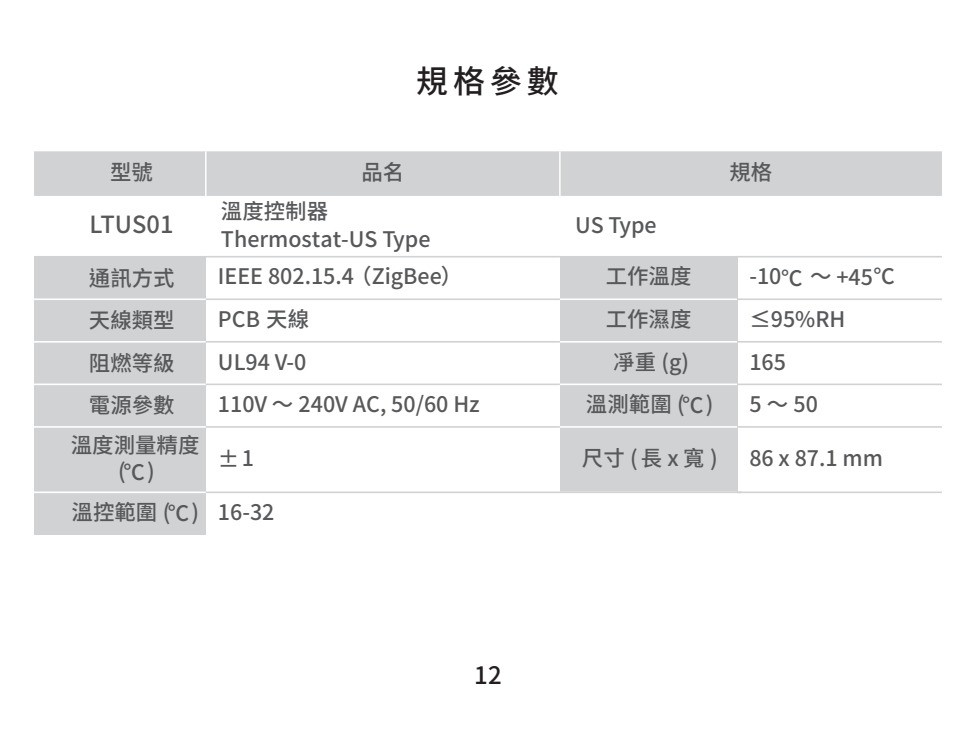
<style>
.page{position:relative;width:976px;height:749px;background:#fff}
.page>*{position:absolute;margin:0;border:0;box-sizing:border-box;transform-origin:0 0}
.t1{font:500 32px "Noto Sans CJ Ktc";color:#231f20}
.t2{font:500 24px "Noto Sans CJ Ktc";color:#231f20}
.t3{font:500 23.6px "Noto Sans CJ Ktc";color:#57585a}
.t4{font:500 21.6px/25.6px "Noto Sans CJ Ktc";color:#57585a;text-align:center}
</style>
<div class="page">
<div style="left:34px;top:151px;width:907px;height:45px;background:#d1d2d4"></div>
<div style="left:34px;top:492px;width:172px;height:42px;background:#d1d2d4"></div>
<div style="left:559px;top:427px;width:178px;height:65px;background:#d1d2d4"></div>
<div style="left:34px;top:427px;width:172px;height:65px;background:#d1d2d4"></div>
<div style="left:559px;top:384px;width:178px;height:43px;background:#d1d2d4"></div>
<div style="left:34px;top:384px;width:172px;height:43px;background:#d1d2d4"></div>
<div style="left:559px;top:342px;width:178px;height:42px;background:#d1d2d4"></div>
<div style="left:34px;top:342px;width:172px;height:42px;background:#d1d2d4"></div>
<div style="left:559px;top:299px;width:178px;height:43px;background:#d1d2d4"></div>
<div style="left:34px;top:299px;width:172px;height:43px;background:#d1d2d4"></div>
<div style="left:559px;top:256px;width:178px;height:43px;background:#d1d2d4"></div>
<div style="left:34px;top:256px;width:172px;height:43px;background:#d1d2d4"></div>
<hr style="left:205px;top:151px;width:1px;height:45px;background:#fff">
<hr style="left:559px;top:151px;width:1px;height:45px;background:#fff">
<hr style="left:559px;top:298px;width:178px;height:2px;background:#fff">
<hr style="left:34px;top:341px;width:172px;height:1px;background:#fff">
<hr style="left:559px;top:341px;width:178px;height:1px;background:#fff">
<hr style="left:34px;top:383px;width:172px;height:2px;background:#fff">
<hr style="left:559px;top:383px;width:178px;height:2px;background:#fff">
<hr style="left:559px;top:426px;width:178px;height:1px;background:#fff">
<hr style="left:737px;top:298px;width:204px;height:2px;background:#d1d2d4">
<hr style="left:206px;top:341px;width:353px;height:1px;background:#d1d2d4">
<hr style="left:737px;top:341px;width:204px;height:1px;background:#d1d2d4">
<hr style="left:206px;top:383px;width:353px;height:2px;background:#d1d2d4">
<hr style="left:737px;top:383px;width:204px;height:2px;background:#d1d2d4">
<hr style="left:737px;top:426px;width:204px;height:1px;background:#d1d2d4">
<hr style="left:737px;top:491px;width:204px;height:2px;background:#d1d2d4">
<hr style="left:206px;top:298px;width:353px;height:2px;background:#d1d2d4">
<hr style="left:206px;top:426px;width:353px;height:1px;background:#d1d2d4">
<hr style="left:206px;top:491px;width:535px;height:2px;background:#d1d2d4">
<hr style="left:34px;top:298px;width:172px;height:2px;background:#fff">
<hr style="left:34px;top:426px;width:172px;height:1px;background:#fff">
<hr style="left:34px;top:491px;width:172px;height:2px;background:#fff">
<hr style="left:737px;top:256px;width:204px;height:1px;background:#d1d2d4">
<hr style="left:206px;top:256px;width:353px;height:1px;background:#d1d2d4">
<h1 class="t1" style="left:416px;top:63px;width:144px">規格參數</h1>
<p class="t4" style="left:110px;top:160px;width:44px">型號</p>
<p class="t4" style="left:361px;top:160px;width:44px">品名</p>
<p class="t4" style="left:729px;top:160px;width:44px">規格</p>
<p class="t3" style="left:90px;top:211px;width:85px">LTUS01</p>
<p class="t4" style="left:221px;top:199px;width:109px">溫度控制器</p>
<p class="t4" style="left:575px;top:212px;width:83px">US Type</p>
<p class="t4" style="left:221px;top:226px;width:211px">Thermostat-US Type</p>
<p class="t4" style="left:89px;top:265px;width:87px">通訊方式</p>
<p class="t4" style="left:218px;top:264px;width:246px">IEEE 802.15.4（ZigBee）</p>
<p class="t4" style="left:605px;top:264px;width:87px">工作溫度</p>
<p class="t4" style="left:749px;top:264px;width:147px">-10℃ ～ +45℃</p>
<p class="t4" style="left:89px;top:308px;width:87px">天線類型</p>
<p class="t4" style="left:218px;top:306px;width:93px">PCB 天線</p>
<p class="t4" style="left:605px;top:306px;width:87px">工作濕度</p>
<p class="t4" style="left:749px;top:306px;width:97px">≤95%RH</p>
<p class="t4" style="left:89px;top:350px;width:87px">阻燃等級</p>
<p class="t4" style="left:218px;top:349px;width:90px">UL94 V-0</p>
<p class="t4" style="left:613px;top:349px;width:77px">凈重 (g)</p>
<p class="t4" style="left:749px;top:349px;width:38px">165</p>
<p class="t4" style="left:89px;top:393px;width:87px">電源參數</p>
<p class="t4" style="left:218px;top:391px;width:263px">110V ～ 240V AC, 50/60 Hz</p>
<p class="t4" style="left:585px;top:391px;width:129px">溫測範圍 (℃)</p>
<p class="t4" style="left:749px;top:391px;width:70px">5～50</p>
<p class="t4" style="left:71px;top:433px;width:130px">溫度測量精度(℃)</p>
<p class="t4" style="left:218px;top:446px;width:37px">±1</p>
<p class="t4" style="left:581px;top:445px;width:137px">尺寸(長x寬)</p>
<p class="t4" style="left:749px;top:445px;width:135px">86 x 87.1 mm</p>
<p class="t4" style="left:72px;top:499px;width:204px">溫控範圍 (℃) 16-32</p>
<p class="t2" style="left:474px;top:661px;width:29px">12</p>
</div>
